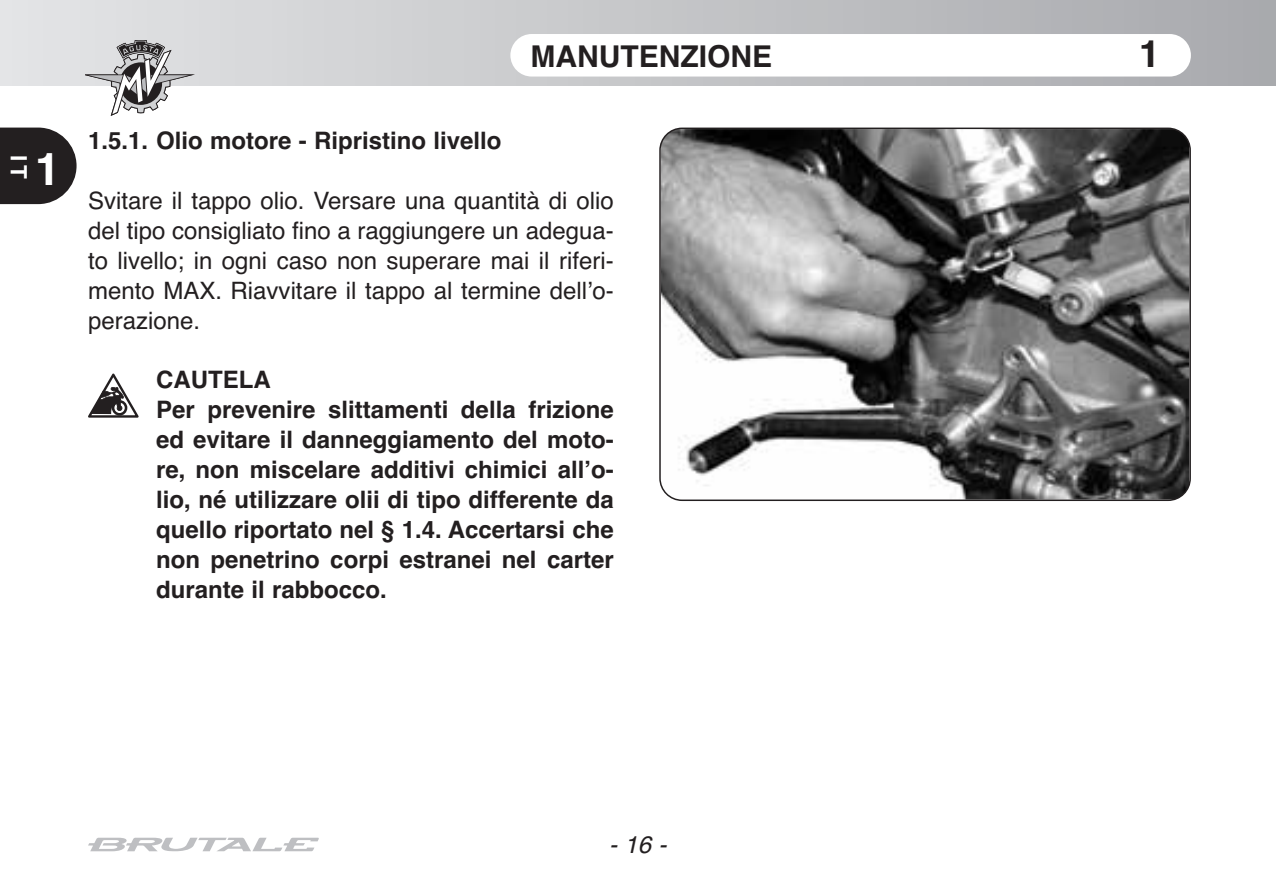
<style>
.page{position:relative;width:1276px;height:893px;background:#fff}
.page>*{position:absolute;margin:0;border:0;box-sizing:border-box;transform-origin:0 0}
.t1{font:700 45px "Helvetica";color:#fff}
.t2{font:700 37.5px "Helvetica";color:#231f20}
.t3{font:700 30px "Helvetica";color:#231f20}
.t4{font:700 24px/30px "Helvetica";color:#231f20}
.t5{font:24px/30px "Helvetica";color:#231f20;text-align:justify}
.t6{font:italic 24px "Helvetica";color:#231f20}
.t7{font:700 22.5px "Helvetica";color:#fff}
</style>
<div class="page">
<svg style="left:0;top:128px;width:77px;height:76px;background:#3b3738"></svg>
<div style="left:0;top:0;width:1276px;height:85px;background:linear-gradient(to right,#e4e5e6,#a8a9ad)"></div>
<div style="left:510px;top:34px;width:681px;height:43px;background:#fff;border-radius:21px"></div>
<svg style="left:88px;top:838px;width:231px;height:13px"></svg>
<svg style="left:85px;top:40px;width:110px;height:76px"></svg>
<svg style="left:659px;top:128px;width:532px;height:373px"></svg>
<svg style="left:88px;top:374px;width:51px;height:44px"></svg>
<p class="t7" style="left:32px;top:155px;width:25px;rotate:90deg">iT</p>
<h1 class="t1" style="left:35px;top:143px;width:27px">1</h1>
<p class="t3" style="left:530px;top:39px;width:243px">ManUTenZiOne</p>
<h2 class="t2" style="left:1139px;top:32px;width:22px">1</h2>
<p class="t4" style="left:88px;top:125px;width:415px">1.5.1. Olio motore - ripristino livello</p>
<p class="t5" style="left:88px;top:185px;width:527px">Svitare il tappo olio. Versare una quantità di olio del tipo consigliato fino a raggiungere un adegua&shy;to livello; in ogni caso non superare mai il riferi&shy;mento MAX. Riavvitare il tappo al termine dell’o&shy;perazione.</p>
<p class="t4" style="left:156px;top:365px;width:459px">caUTela<br>Per prevenire slittamenti della frizione ed evitare il danneggiamento del moto&shy;re, non miscelare additivi chimici all’o&shy;lio, né utilizzare olii di tipo differente da quello riportato nel § 1.4. accertarsi che non penetrino corpi estranei nel carter durante il rabbocco.</p>
<p class="t6" style="left:609px;top:831px;width:59px">-16-</p>
</div>
